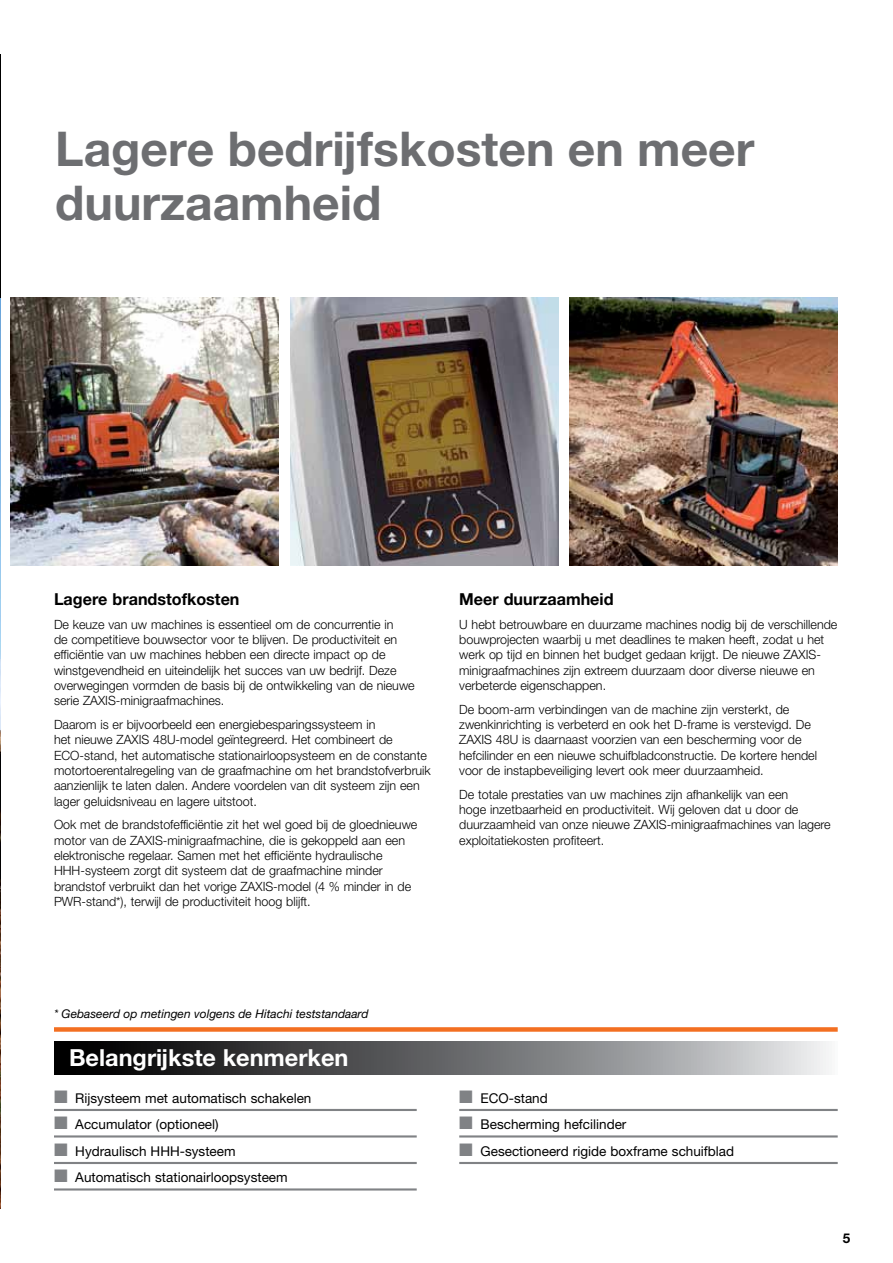
<style>
.page{position:relative;width:893px;height:1263px;background:#fff}
.page>*{position:absolute;margin:0;border:0;box-sizing:border-box;transform-origin:0 0}
.t1{font:700 48px/54.4px "Helvetica Neue LT Pro";color:#6d6e71}
.t2{font:700 23.55px "Helvetica Neue LT Pro";color:#fff}
.t3{font:700 16.5px "Helvetica Neue LT Pro";color:#000}
.t4{font:13.5px "Helvetica Neue LT Pro";color:#000}
.t5{font:700 13.5px "Helvetica Neue LT Pro";color:#000}
.t6{font:300 12.75px/15.3px "Helvetica Neue LT Pro";color:#000}
.t7{font:italic 12px "Helvetica Neue LT Pro";color:#000}
.s1{color:#808285}
</style>
<div class="page">
<div style="left:54px;top:1027px;width:784px;height:5px;background:#f36f21"></div>
<img style="left:0;top:298px;width:1px;height:911px">
<img style="left:570px;top:298px;width:268px;height:268px">
<img style="left:290px;top:298px;width:268px;height:268px">
<img style="left:11px;top:298px;width:267px;height:268px">
<svg style="left:54px;top:1041px;width:775px;height:34px;background:#68696b"></svg>
<hr style="left:0;top:54px;width:1px;height:244px;background:#000">
<hr style="left:54px;top:1109px;width:363px;height:2px;background:#808285">
<hr style="left:54px;top:1135px;width:363px;height:2px;background:#808285">
<hr style="left:54px;top:1162px;width:363px;height:2px;background:#808285">
<hr style="left:54px;top:1188px;width:363px;height:2px;background:#808285">
<hr style="left:459px;top:1109px;width:379px;height:2px;background:#808285">
<hr style="left:459px;top:1135px;width:379px;height:2px;background:#808285">
<hr style="left:459px;top:1162px;width:379px;height:2px;background:#808285">
<h1 class="t1" style="left:55px;top:120px;width:701px">Lagere bedrijfskosten en meer duurzaamheid</h1>
<p class="t3" style="left:54px;top:589px;width:187px">Lagere brandstofkosten</p>
<p class="t6" style="left:54px;top:616px;width:362px">De keuze van uw machines is essentieel om de concurrentie in<br>de competitieve bouwsector voor te blijven. De productiviteit en efficiëntie van uw machines hebben een directe impact op de winstgevendheid en uiteindelijk het succes van uw bedrijf. Deze overwegingen vormden de basis bij de ontwikkeling van de nieuwe serie ZAXIS-minigraafmachines.</p>
<p class="t6" style="left:54px;top:717px;width:378px">Daarom is er bijvoorbeeld een energiebesparingssysteem in<br>het nieuwe ZAXIS 48U-model geïntegreerd. Het combineert de ECO-stand, het automatische stationairloopsysteem en de constante motortoerentalregeling van de graafmachine om het brandstofverbruik aanzienlijk te laten dalen. Andere voordelen van dit systeem zijn een lager geluidsniveau en lagere uitstoot.</p>
<p class="t6" style="left:54px;top:817px;width:365px">Ook met de brandstofefficiëntie zit het wel goed bij de gloednieuwe motor van de ZAXIS-minigraafmachine, die is gekoppeld aan een elektronische regelaar. Samen met het efficiënte hydraulische HHH-systeem zorgt dit systeem dat de graafmachine minder brandstof verbruikt dan het vorige ZAXIS-model (4 % minder in de PWR-stand*), terwijl de productiviteit hoog blijft.</p>
<p class="t3" style="left:459px;top:589px;width:156px">Meer duurzaamheid</p>
<p class="t6" style="left:459px;top:616px;width:380px">U hebt betrouwbare en duurzame machines nodig bij de verschillende bouwprojecten waarbij u met deadlines te maken heeft, zodat u het werk op tijd en binnen het budget gedaan krijgt. De nieuwe ZAXIS&shy;minigraafmachines zijn extreem duurzaam door diverse nieuwe en verbeterde eigenschappen.</p>
<p class="t6" style="left:459px;top:701px;width:359px">De boom-arm verbindingen van de machine zijn versterkt, de zwenkinrichting is verbeterd en ook het D-frame is verstevigd. De ZAXIS 48U is daarnaast voorzien van een bescherming voor de hefcilinder en een nieuwe schuifbladconstructie. De kortere hendel voor de instapbeveiliging levert ook meer duurzaamheid.</p>
<p class="t6" style="left:459px;top:786px;width:373px">De totale prestaties van uw machines zijn afhankelijk van een<br>hoge inzetbaarheid en productiviteit. Wij geloven dat u door de duurzaamheid van onze nieuwe ZAXIS-minigraafmachines van lagere exploitatiekosten profiteert.</p>
<p class="t7" style="left:54px;top:1006px;width:316px">* Gebaseerd op metingen volgens de Hitachi teststandaard</p>
<h2 class="t2" style="left:69px;top:1043px;width:281px">Belangrijkste kenmerken</h2>
<p class="t4" style="left:54px;top:1090px;width:259px"><span class="s1">■</span> Rijsysteem met automatisch schakelen</p>
<p class="t4" style="left:54px;top:1116px;width:166px"><span class="s1">■</span> Accumulator (optioneel)</p>
<p class="t4" style="left:54px;top:1143px;width:183px"><span class="s1">■</span> Hydraulisch HHH-systeem</p>
<p class="t4" style="left:54px;top:1169px;width:235px"><span class="s1">■</span> Automatisch stationairloopsysteem</p>
<p class="t4" style="left:459px;top:1090px;width:90px"><span class="s1">■</span> ECO-stand</p>
<p class="t4" style="left:459px;top:1116px;width:169px"><span class="s1">■</span> Bescherming hefcilinder</p>
<p class="t4" style="left:459px;top:1143px;width:276px"><span class="s1">■</span> Gesectioneerd rigide boxframe schuifblad</p>
<p class="t5" style="left:843px;top:1230px;width:9px">5</p>
</div>
